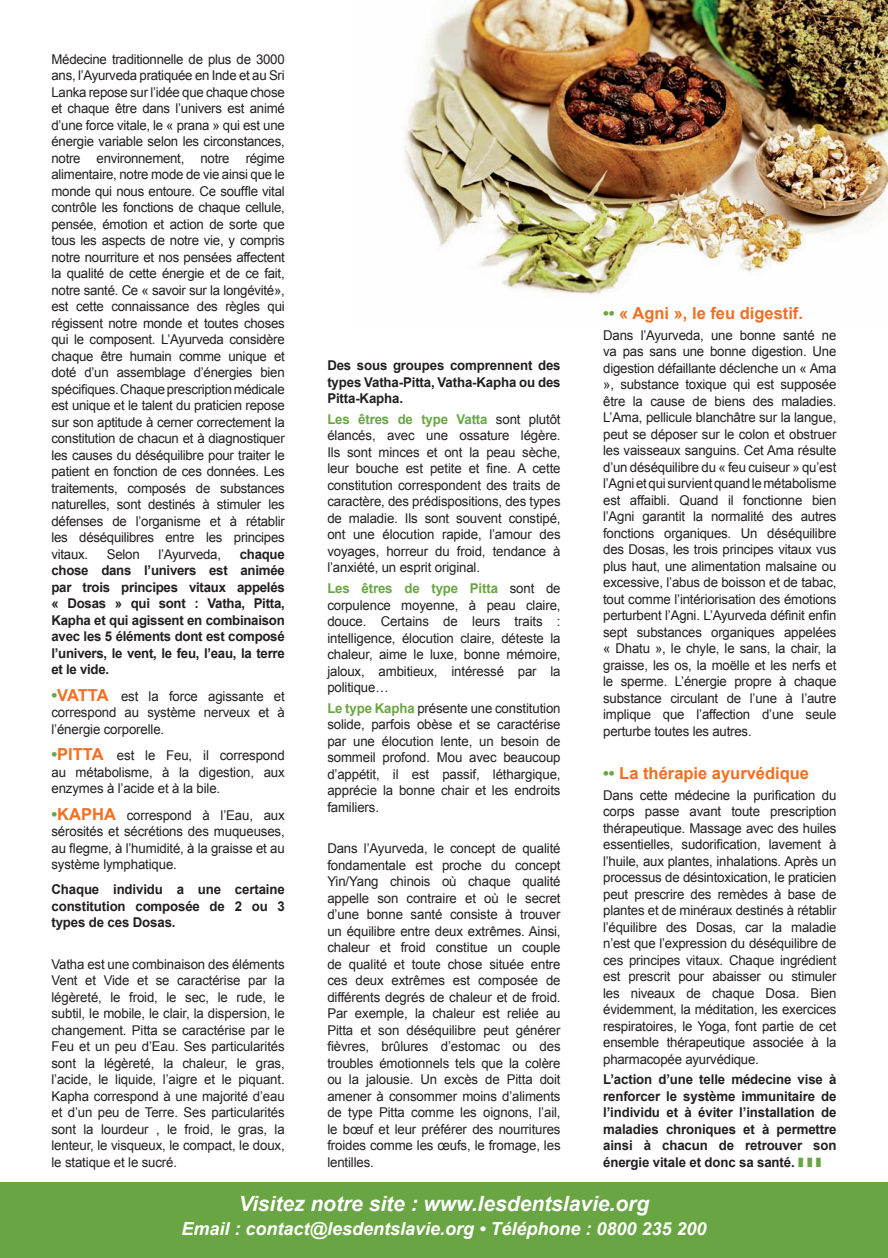
<style>
.page{position:relative;width:888px;height:1258px;background:#fff}
.page>*{position:absolute;margin:0;border:0;box-sizing:border-box;transform-origin:0 0}
.t1{font:italic 700 21px "Arial";color:#fff}
.t2{font:italic 700 18px "Arial";color:#fff}
.t3{font:700 16.5px "Arial";color:#f36e21}
.t4{font:13.5px/16.5px "Arial";letter-spacing:-.01em;color:#231f20;text-align:justify}
.t5{font:700 13.5px/16.5px "Arial";letter-spacing:-.01em;color:#231f20;text-align:justify}
.s1{color:#69a643}
.s2{font-weight:700;color:#69a643}
.s3{font-weight:700;font-size:16.5px;color:#69a643}
.s4{font-weight:700;font-size:16.5px;color:#f36e21}
</style>
<div class="page">
<img style="left:404px;top:0;width:484px;height:295px">
<div style="left:0;top:1182px;width:888px;height:76px;background:#69a643"></div>
<p class="t4" style="left:51px;top:51px;width:235px">Médecine traditionnelle de plus de 3000 ans, l’Ayurveda pratiquée en Inde et au Sri Lanka repose sur l’idée que chaque chose et chaque être dans l’univers est animé d’une force vitale, le « prana » qui est une énergie variable selon les circonstances, notre environnement, notre régime alimentaire, notre mode de vie ainsi que le monde qui nous entoure. Ce souffle vital contrôle les fonctions de chaque cellule, pensée, émotion et action de sorte que tous les aspects de notre vie, y compris notre nourriture et nos pensées affectent la qualité de cette énergie et de ce fait, notre santé. Ce « savoir sur la longévité», est cette connaissance des règles qui régissent notre monde et toutes choses qui le composent. L’Ayurveda considère chaque être humain comme unique et doté d’un assemblage d’énergies bien spécifiques. Chaque prescription médicale est unique et le talent du praticien repose sur son aptitude à cerner correctement la constitution de chacun et à diagnostiquer les causes du déséquilibre pour traiter le patient en fonction de ces données. Les traitements, composés de substances naturelles, sont destinés à stimuler les défenses de l’organisme et à rétablir les déséquilibres entre les principes vitaux.</p>
<p class="t3" style="left:603px;top:302px;width:201px"><span class="s1">••</span> « Agni », le feu digestif.</p>
<p class="t4" style="left:603px;top:327px;width:235px">Dans l’Ayurveda, une bonne santé ne va pas sans une bonne digestion. Une digestion défaillante déclenche un « Ama », substance toxique qui est supposée être la cause de biens des maladies.<br>L’Ama, pellicule blanchâtre sur la langue, peut se déposer sur le colon et obstruer les vaisseaux sanguins. Cet Ama résulte d’un déséquilibre du « feu cuiseur » qu’est l’Agni et qui survient quand le métabolisme est affaibli. Quand il fonctionne bien l’Agni garantit la normalité des autres fonctions organiques. Un déséquilibre des Dosas, les trois principes vitaux vus plus haut, une alimentation malsaine ou excessive, l’abus de boisson et de tabac, tout comme l’intériorisation des émotions perturbent l’Agni. L’Ayurveda définit enfin sept substances organiques appelées « Dhatu », le chyle, le sans, la chair, la graisse, les os, la moëlle et les nerfs et le sperme. L’énergie propre à chaque substance circulant de l’une à l’autre implique que l’affection d’une seule perturbe toutes les autres.</p>
<p class="t3" style="left:603px;top:762px;width:207px"><span class="s1">••</span> La thérapie ayurvédique</p>
<p class="t4" style="left:603px;top:787px;width:235px">Dans cette médecine la purification du corps passe avant toute prescription thérapeutique. Massage avec des huiles essentielles, sudorification, lavement à l’huile, aux plantes, inhalations. Après un processus de désintoxication, le praticien peut prescrire des remèdes à base de plantes et de minéraux destinés à rétablir l’équilibre des Dosas, car la maladie n’est que l’expression du déséquilibre de ces principes vitaux. Chaque ingrédient est prescrit pour abaisser ou stimuler les niveaux de chaque Dosa. Bien évidemment, la méditation, les exercices respiratoires, le Yoga, font partie de cet ensemble thérapeutique associée à la pharmacopée ayurvédique.</p>
<p class="t5" style="left:603px;top:1072px;width:235px">L’action d’une telle médecine vise à renforcer le système immunitaire de l’individu et à éviter l’installation de maladies chroniques et à permettre ainsi à chacun de retrouver son énergie vitale et donc sa santé.</p>
<h1 class="t1" style="left:239px;top:1190px;width:412px">Visitez notre site : www.lesdentslavie.org</h1>
<h2 class="t2" style="left:181px;top:1217px;width:527px">Email : contact@lesdentslavie.org • Téléphone : 0800 235 200</h2>
<p class="t5" style="left:327px;top:357px;width:235px">Des sous groupes comprennent des types Vatha-Pitta, Vatha-Kapha ou des Pitta-Kapha.</p>
<p class="t4" style="left:327px;top:411px;width:235px"><span class="s2">Les êtres de type Vatta</span> sont plutôt élancés, avec une ossature légère.<br>Ils sont minces et ont la peau sèche, leur bouche est petite et fine. A cette constitution correspondent des traits de caractère, des prédispositions, des types de maladie. Ils sont souvent constipé, ont une élocution rapide, l’amour des voyages, horreur du froid, tendance à l’anxiété, un esprit original.</p>
<p class="t4" style="left:327px;top:580px;width:235px"><span class="s2">Les êtres de type Pitta</span> sont de corpulence moyenne, à peau claire, douce. Certains de leurs traits : intelligence, élocution claire, déteste la chaleur, aime le luxe, bonne mémoire, jaloux, ambitieux, intéressé par la politique…</p>
<p class="t4" style="left:327px;top:700px;width:235px"><span class="s2">Le type Kapha</span> présente une constitution solide, parfois obèse et se caractérise par une élocution lente, un besoin de sommeil profond. Mou avec beaucoup d’appétit, il est passif, léthargique, apprécie la bonne chair et les endroits familiers.</p>
<p class="t4" style="left:327px;top:840px;width:235px">Dans l’Ayurveda, le concept de qualité fondamentale est proche du concept Yin/Yang chinois où chaque qualité appelle son contraire et où le secret d’une bonne santé consiste à trouver un équilibre entre deux extrêmes. Ainsi, chaleur et froid constitue un couple de qualité et toute chose située entre ces deux extrêmes est composée de différents degrés de chaleur et de froid.<br>Par exemple, la chaleur est reliée au Pitta et son déséquilibre peut générer fièvres, brûlures d’estomac ou des troubles émotionnels tels que la colère ou la jalousie. Un excès de Pitta doit amener à consommer moins d’aliments de type Pitta comme les oignons, l’ail, le bœuf et leur préférer des nourritures froides comme les œufs, le fromage, les lentilles.</p>
<p class="t4" style="left:107px;top:546px;width:34px">Selon</p>
<p class="t4" style="left:158px;top:546px;width:64px">l’Ayurveda,</p>
<p class="t5" style="left:51px;top:546px;width:235px;text-indent:188px">chaque chose dans l’univers est animée par trois principes vitaux appelés « Dosas » qui sont : Vatha, Pitta, Kapha et qui agissent en combinaison avec les 5 éléments dont est composé l’univers, le vent, le feu, l’eau, la terre et le vide.</p>
<p class="t4" style="left:51px;top:688px;width:235px"><span class="s3">•</span><span class="s4">VATTA</span> est la force agissante et correspond au système nerveux et à l’énergie corporelle.</p>
<p class="t4" style="left:51px;top:747px;width:235px"><span class="s3">•</span><span class="s4">PITTA</span> est le Feu, il correspond au métabolisme, à la digestion, aux enzymes à l’acide et à la bile.</p>
<p class="t4" style="left:51px;top:807px;width:235px"><span class="s3">•</span><span class="s4">KAPHA</span> correspond à l’Eau, aux sérosités et sécrétions des muqueuses, au flegme, à l’humidité, à la graisse et au système lymphatique.</p>
<p class="t5" style="left:51px;top:882px;width:235px">Chaque individu a une certaine constitution composée de 2 ou 3 types de ces Dosas.</p>
<p class="t4" style="left:51px;top:956px;width:235px">Vatha est une combinaison des éléments Vent et Vide et se caractérise par la légèreté, le froid, le sec, le rude, le subtil, le mobile, le clair, la dispersion, le changement. Pitta se caractérise par le Feu et un peu d’Eau. Ses particularités sont la légèreté, la chaleur, le gras, l’acide, le liquide, l’aigre et le piquant.<br>Kapha correspond à une majorité d’eau et d’un peu de Terre. Ses particularités sont la lourdeur , le froid, le gras, la lenteur, le visqueux, le compact, le doux, le statique et le sucré.</p>
</div>
